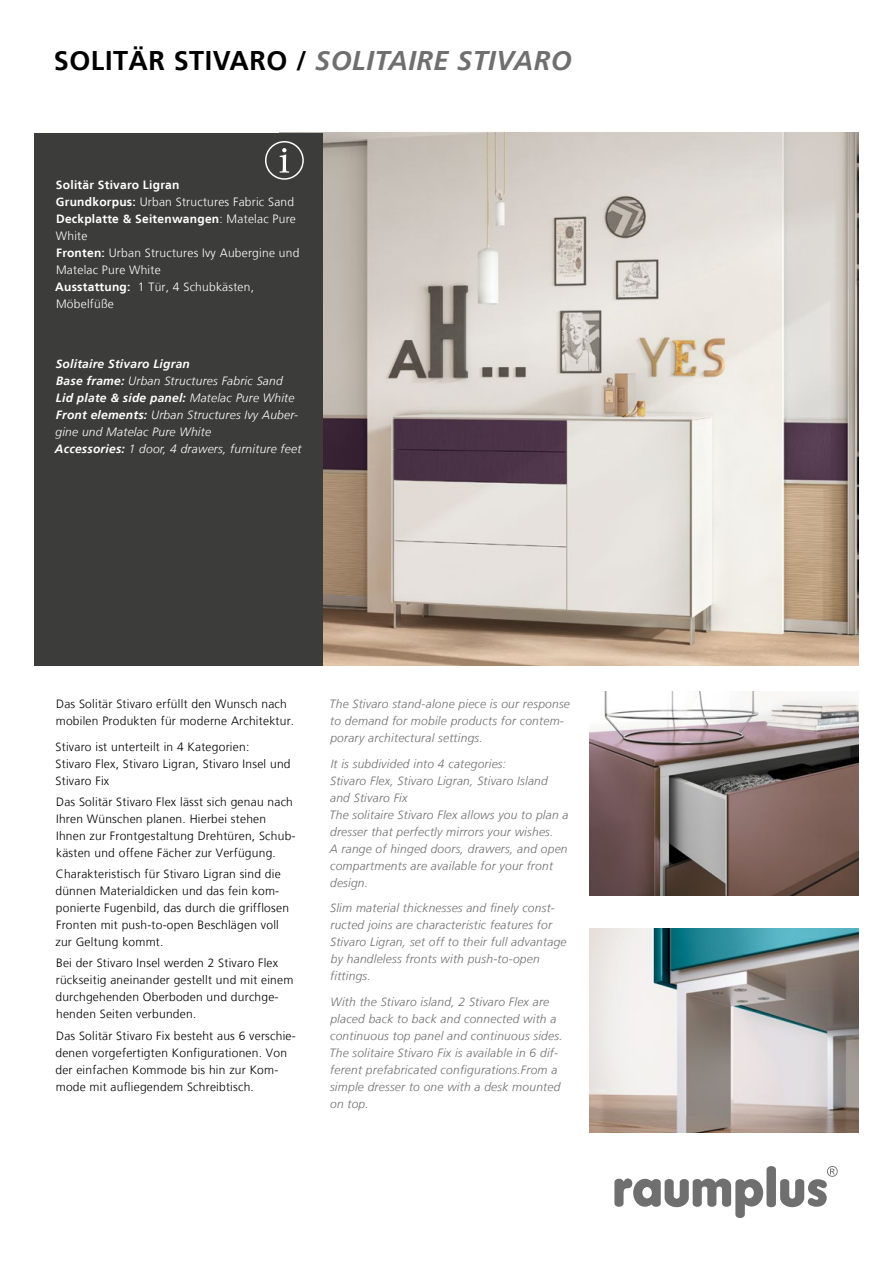
<style>
.page{position:relative;width:893px;height:1263px;background:#fff}
.page>*{position:absolute;margin:0;border:0;box-sizing:border-box;transform-origin:0 0}
.t1{font:italic 700 27px "Frutiger LT";letter-spacing:.02em;color:#706f6f}
.t2{font:300 12px/17px "Frutiger LT";letter-spacing:.02em;color:#000}
.t3{font:italic 300 12px/17px "Frutiger LT";letter-spacing:.02em;color:#706f6f}
.t4{font:italic 300 12px/17px "Frutiger LT";letter-spacing:.02em;color:#fff}
.t5{font:300 12px/17px "Frutiger LT";letter-spacing:.02em;color:#fff}
.s1{font-style:normal;color:#000}
.s2{font-weight:700}
</style>
<div class="page">
<img style="left:322px;top:133px;width:537px;height:532px">
<img style="left:589px;top:928px;width:270px;height:205px">
<img style="left:589px;top:691px;width:270px;height:204px">
<svg style="left:614px;top:1166px;width:224px;height:52px"></svg>
<div style="left:34px;top:133px;width:288px;height:532px;background:#3c3c3b"></div>
<svg style="left:280px;top:148px;width:9px;height:25px"></svg>
<div style="left:265px;top:141px;width:39px;height:39px;border:1px solid #fff;border-radius:50%"></div>
<h1 class="t1" style="left:54px;top:45px;width:520px"><span class="s1">SOLITÄR STIVARO /</span> SOLITAIRE STIVARO</h1>
<p class="t5" style="left:55px;top:177px;width:246px"><span class="s2">Solitär Stivaro Ligran<br>Grundkorpus:</span> Urban Structures Fabric Sand<br><span class="s2">Deckplatte &amp; Seitenwangen</span>: Matelac Pure<br>White<br><span class="s2">Fronten:</span> Urban Structures Ivy Aubergine und<br>Matelac Pure White<br><span class="s2">Ausstattung:</span> 1 Tür, 4 Schubkästen,<br>Möbelfüße</p>
<p class="t4" style="left:55px;top:355px;width:248px"><span class="s2">Solitaire Stivaro Ligran<br>Base frame:</span> Urban Structures Fabric Sand <span class="s2">Lid plate &amp; side panel:</span> Matelac Pure White <span class="s2">Front elements:</span> Urban Structures Ivy Auber&shy;gine und Matelac Pure White<br><span class="s2">Accessories:</span> 1 door, 4 drawers, furniture feet</p>
<p class="t2" style="left:56px;top:696px;width:240px">Das Solitär Stivaro erfüllt den Wunsch nach mobilen Produkten für moderne Architektur.</p>
<p class="t2" style="left:56px;top:738px;width:237px">Stivaro ist unterteilt in 4 Kategorien:<br>Stivaro Flex, Stivaro Ligran, Stivaro Insel und<br>Stivaro Fix</p>
<p class="t2" style="left:56px;top:793px;width:241px">Das Solitär Stivaro Flex lässt sich genau nach Ihren Wünschen planen. Hierbei stehen Ihnen zur Frontgestaltung Drehtüren, Schub&shy;kästen und offene Fächer zur Verfügung.</p>
<p class="t2" style="left:55px;top:866px;width:235px">Charakteristisch für Stivaro Ligran sind die dünnen Materialdicken und das fein kom&shy;ponierte Fugenbild, das durch die grifflosen Fronten mit push-to-open Beschlägen voll zur Geltung kommt.</p>
<p class="t2" style="left:55px;top:955px;width:239px">Bei der Stivaro Insel werden 2 Stivaro Flex rückseitig aneinander gestellt und mit einem durchgehenden Oberboden und durchge&shy;henden Seiten verbunden.</p>
<p class="t2" style="left:55px;top:1027px;width:242px">Das Solitär Stivaro Fix besteht aus 6 verschie&shy;denen vorgefertigten Konfigurationen. Von der einfachen Kommode bis hin zur Kom&shy;mode mit aufliegendem Schreibtisch.</p>
<p class="t3" style="left:329px;top:695px;width:242px">The Stivaro stand-alone piece is our response to demand for mobile products for contem&shy;porary architectural settings.</p>
<p class="t3" style="left:329px;top:755px;width:241px">It is subdivided into 4 categories:<br>Stivaro Flex, Stivaro Ligran, Stivaro Island and Stivaro Fix<br>The solitaire Stivaro Flex allows you to plan a dresser that perfectly mirrors your wishes.<br>A range of hinged doors, drawers, and open compartments are available for your front design.</p>
<p class="t3" style="left:330px;top:900px;width:238px">Slim material thicknesses and finely const&shy;ructed joins are characteristic features for Stivaro Ligran, set off to their full advantage by handleless fronts with push-to-open fittings.</p>
<p class="t3" style="left:329px;top:993px;width:235px">With the Stivaro island, 2 Stivaro Flex are placed back to back and connected with a continuous top panel and continuous sides.<br>The solitaire Stivaro Fix is available in 6 dif&shy;ferent prefabricated configurations.From a simple dresser to one with a desk mounted on top.</p>
</div>
